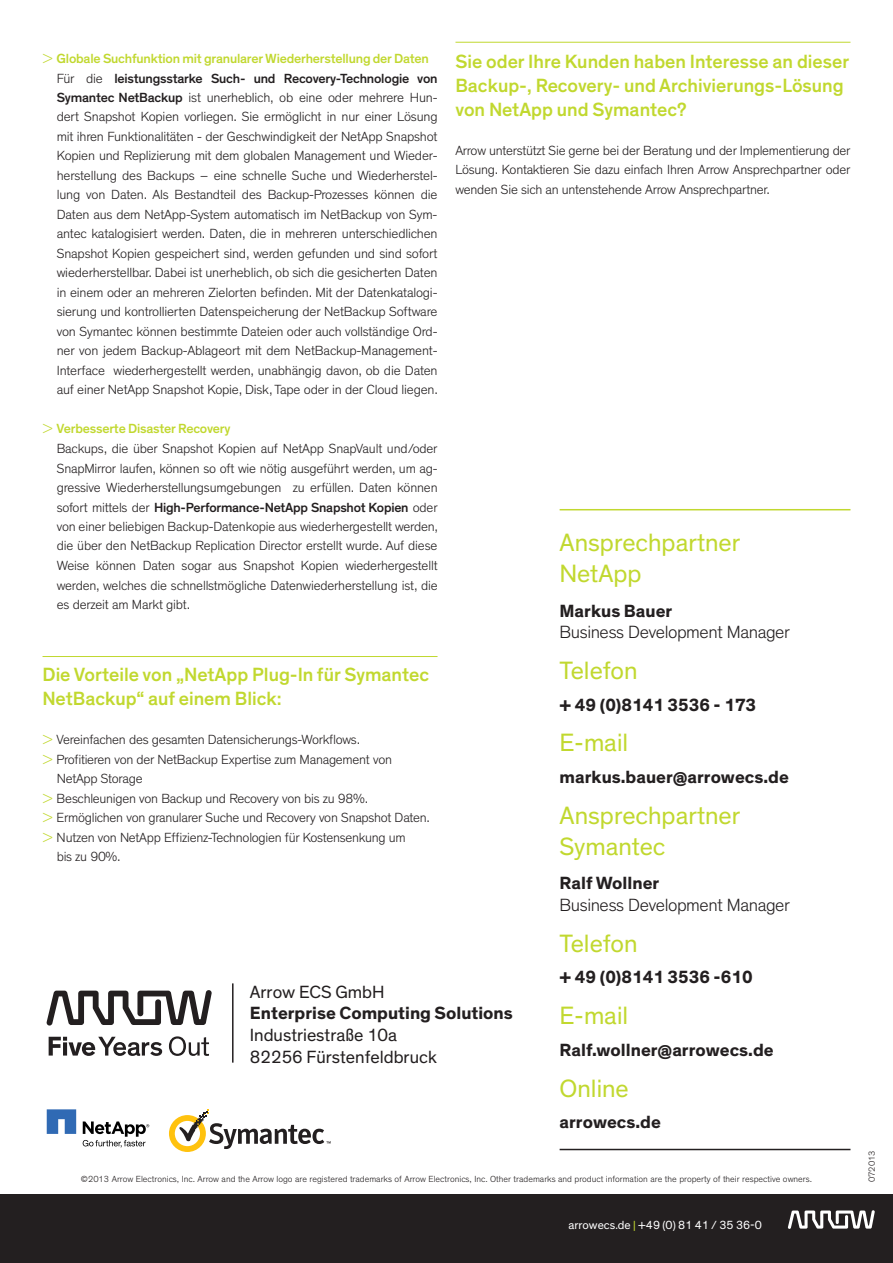
<style>
.page{position:relative;width:893px;height:1263px;background:#fff}
.page>*{position:absolute;margin:0;border:0;box-sizing:border-box;transform-origin:0 0}
.t1{font:25.5px/30.6px "Theinhardt";color:#c1d82f}
.t2{font:500 19.5px/24px "Theinhardt";color:#c1d82f}
.t3{font:700 18px "Theinhardt";color:#231f20}
.t4{font:300 18px "Theinhardt";letter-spacing:-.025em;color:#231f20}
.t5{font:18px/21.6px "Theinhardt";color:#231f20}
.t6{font:300 13.5px/19.5px "Theinhardt";letter-spacing:-.015em;color:#231f20}
.t7{font:12px "Theinhardt";color:#fff}
.t8{font:300 9px "Theinhardt";color:#231f20}
.s1{color:#c1d82f}
.s2{font-weight:500;color:#c1d82f}
.s3{font-weight:500}
</style>
<div class="page">
<hr style="left:560px;top:509px;width:290px;height:1px;background:#c1d82f">
<hr style="left:560px;top:1149px;width:290px;height:1px;background:#231f20">
<svg style="left:47px;top:990px;width:165px;height:36px"></svg>
<svg style="left:49px;top:1037px;width:113px;height:19px"></svg>
<svg style="left:169px;top:1036px;width:40px;height:20px"></svg>
<hr style="left:232px;top:983px;width:2px;height:80px;background:#231f20">
<svg style="left:47px;top:1109px;width:29px;height:25px"></svg>
<svg style="left:83px;top:1121px;width:66px;height:27px"></svg>
<svg style="left:169px;top:1109px;width:162px;height:43px"></svg>
<div style="left:0;top:1195px;width:893px;height:68px;background:#231f20"></div>
<svg style="left:788px;top:1210px;width:87px;height:19px"></svg>
<hr style="left:43px;top:656px;width:394px;height:1px;background:#c1d82f">
<hr style="left:455px;top:42px;width:395px;height:1px;background:#c1d82f">
<p class="t6" style="left:57px;top:50px;width:383px;text-indent:-14px"><span class="s1">&gt;</span> <span class="s2">Globale Suchfunktion mit granularer Wiederherstellung der Daten </span>Für die <span class="s3">leistungsstarke Such- und Recovery-Technologie von Symantec NetBackup</span> ist unerheblich, ob eine oder mehrere Hun&shy;dert Snapshot Kopien vorliegen. Sie ermöglicht in nur einer Lösung mit ihren Funktionalitäten - der Geschwindigkeit der NetApp Snapshot Kopien und Replizierung mit dem globalen Management und Wieder&shy;herstellung des Backups – eine schnelle Suche und Wiederherstel&shy;lung von Daten. Als Bestandteil des Backup-Prozesses können die Daten aus dem NetApp-System automatisch im NetBackup von Sym&shy;antec katalogisiert werden. Daten, die in mehreren unterschiedlichen Snapshot Kopien gespeichert sind, werden gefunden und sind sofort wiederherstellbar. Dabei ist unerheblich, ob sich die gesicherten Daten in einem oder an mehreren Zielorten befinden. Mit der Datenkatalogi&shy;sierung und kontrollierten Datenspeicherung der NetBackup Software von Symantec können bestimmte Dateien oder auch vollständige Ord&shy;ner von jedem Backup-Ablageort mit dem NetBackup-Management-Interface wiederhergestellt werden, unabhängig davon, ob die Daten auf einer NetApp Snapshot Kopie, Disk, Tape oder in der Cloud liegen.</p>
<p class="t6" style="left:57px;top:420px;width:383px;text-indent:-14px"><span class="s1">&gt;</span> <span class="s2">Verbesserte Disaster Recovery<br></span>Backups, die über Snapshot Kopien auf NetApp SnapVault und/oder SnapMirror laufen, können so oft wie nötig ausgeführt werden, um ag&shy;gressive Wiederherstellungsumgebungen zu erfüllen. Daten können sofort mittels der <span class="s3">High-Performance-NetApp Snapshot Kopien</span> oder von einer beliebigen Backup-Datenkopie aus wiederhergestellt werden, die über den NetBackup Replication Director erstellt wurde. Auf diese Weise können Daten sogar aus Snapshot Kopien wiederhergestellt werden, welches die schnellstmögliche Datenwiederherstellung ist, die es derzeit am Markt gibt.</p>
<h2 class="t2" style="left:42px;top:664px;width:388px">Die Vorteile von „NetApp Plug-In für Symantec<br>NetBackup“ auf einem Blick:</h2>
<p class="t6" style="left:42px;top:731px;width:319px"><span class="s1">&gt;</span> Vereinfachen des gesamten Datensicherungs-Workflows.</p>
<p class="t6" style="left:42px;top:750px;width:351px"><span class="s1">&gt;</span> Profitieren von der NetBackup Expertise zum Management von</p>
<p class="t6" style="left:57px;top:770px;width:87px">NetApp Storage</p>
<p class="t6" style="left:42px;top:789px;width:327px"><span class="s1">&gt;</span> Beschleunigen von Backup und Recovery von bis zu 98%.</p>
<p class="t6" style="left:42px;top:809px;width:389px"><span class="s1">&gt;</span> Ermöglichen von granularer Suche und Recovery von Snapshot Daten.</p>
<p class="t6" style="left:42px;top:828px;width:365px"><span class="s1">&gt;</span> Nutzen von NetApp Effizienz-Technologien für Kostensenkung um</p>
<p class="t6" style="left:57px;top:848px;width:66px">bis zu 90%.</p>
<h2 class="t2" style="left:455px;top:51px;width:395px">Sie oder Ihre Kunden haben Interesse an dieser<br>Backup-, Recovery- und Archivierungs-Lösung von NetApp und Symantec?</h2>
<p class="t6" style="left:455px;top:141px;width:397px;text-align:justify">Arrow unterstützt Sie gerne bei der Beratung und der Implementierung der Lösung. Kontaktieren Sie dazu einfach Ihren Arrow Ansprechpartner oder wenden Sie sich an untenstehende Arrow Ansprechpartner.</p>
<h1 class="t1" style="left:560px;top:527px;width:182px">Ansprechpartner<br>NetApp</h1>
<h3 class="t3" style="left:560px;top:604px;width:114px">Markus Bauer</h3>
<h3 class="t4" style="left:560px;top:625px;width:232px">Business Development Manager</h3>
<h1 class="t1" style="left:560px;top:655px;width:79px">Telefon</h1>
<h3 class="t3" style="left:560px;top:698px;width:198px">+ 49 (0)8141 3536 - 173</h3>
<h1 class="t1" style="left:560px;top:727px;width:70px">E-mail</h1>
<h3 class="t3" style="left:560px;top:770px;width:231px">markus.bauer@arrowecs.de</h3>
<h1 class="t1" style="left:560px;top:800px;width:182px">Ansprechpartner<br>Symantec</h1>
<h3 class="t3" style="left:560px;top:876px;width:101px">Ralf Wollner</h3>
<h3 class="t4" style="left:560px;top:898px;width:232px">Business Development Manager</h3>
<h1 class="t1" style="left:560px;top:927px;width:79px">Telefon</h1>
<h3 class="t5" style="left:250px;top:981px;width:136px">Arrow ECS GmbH</h3>
<h3 class="t3" style="left:250px;top:1007px;width:264px">Enterprise Computing Solutions</h3>
<h3 class="t5" style="left:250px;top:1024px;width:189px">Industriestraße 10a<br>82256 Fürstenfeldbruck</h3>
<h3 class="t3" style="left:560px;top:971px;width:195px">+ 49 (0)8141 3536 -610</h3>
<h1 class="t1" style="left:560px;top:1000px;width:70px">E-mail</h1>
<h3 class="t3" style="left:560px;top:1043px;width:216px">Ralf.wollner@arrowecs.de</h3>
<h1 class="t1" style="left:560px;top:1073px;width:71px">Online</h1>
<h3 class="t3" style="left:560px;top:1116px;width:103px">arrowecs.de</h3>
<p class="t8" style="left:81px;top:1176px;width:733px">©2013 Arrow Electronics, Inc. Arrow and the Arrow logo are registered trademarks of Arrow Electronics, Inc. Other trademarks and product information are the property of their respective owners.</p>
<p class="t7" style="left:568px;top:1218px;width:195px">arrowecs.de <span class="s1">|</span> +49 (0) 81 41 / 35 36-0</p>
<p class="t8" style="left:868px;top:1182px;width:33px;rotate:-90deg">072013</p>
</div>
